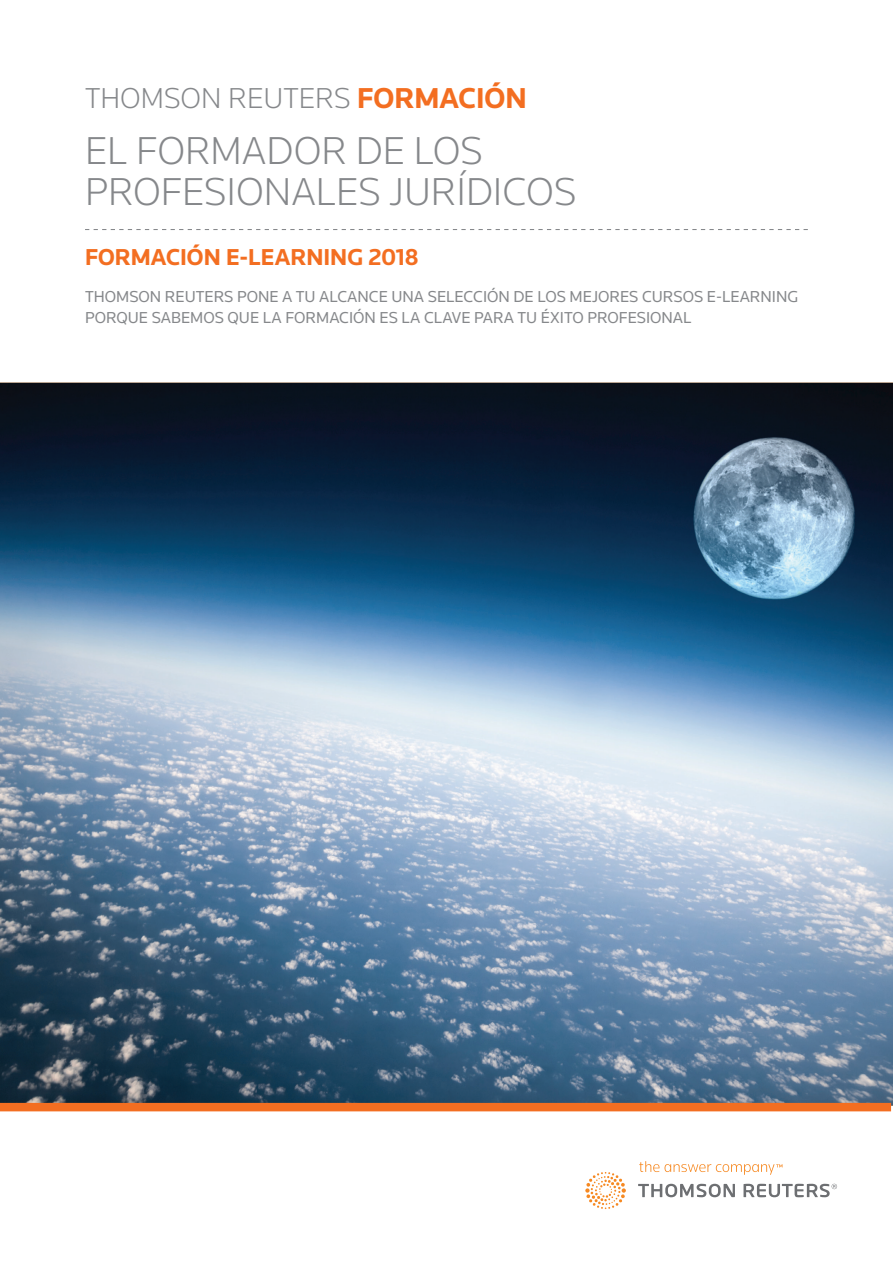
<style>
.page{position:relative;width:893px;height:1263px;background:#fff}
.page>*{position:absolute;margin:0;border:0;box-sizing:border-box;transform-origin:0 0}
.t1{font:300 40.35px/40.3px "Knowledge";color:#86888b}
.t2{font:300 29.85px "Knowledge";color:#86888b}
.t3{font:700 23.85px "Knowledge";color:#f36e21}
.t4{font:16.5px/20.9px "Knowledge";color:#86888b}
.s1{font-weight:700;color:#f36e21}
</style>
<div class="page">
<img style="left:0;top:383px;width:893px;height:723px">
<svg style="left:85px;top:229px;width:723px;height:1px"></svg>
<div style="left:0;top:1103px;width:891px;height:8px;background:#f36e21"></div>
<svg style="left:585px;top:1161px;width:252px;height:48px"></svg>
<h2 class="t2" style="left:85px;top:80px;width:443px">THOMSON REUTERS <span class="s1">FORMACIÓN</span></h2>
<h1 class="t1" style="left:85px;top:130px;width:493px">EL FORMADOR DE LOS<br>PROFESIONALES JURÍDICOS</h1>
<h3 class="t3" style="left:85px;top:242px;width:335px">FORMACIÓN E-LEARNING 2018</h3>
<p class="t4" style="left:85px;top:286px;width:715px">THOMSON REUTERS PONE A TU ALCANCE UNA SELECCIÓN DE LOS MEJORES CURSOS E-LEARNING<br>PORQUE SABEMOS QUE LA FORMACIÓN ES LA CLAVE PARA TU ÉXITO PROFESIONAL</p>
</div>
